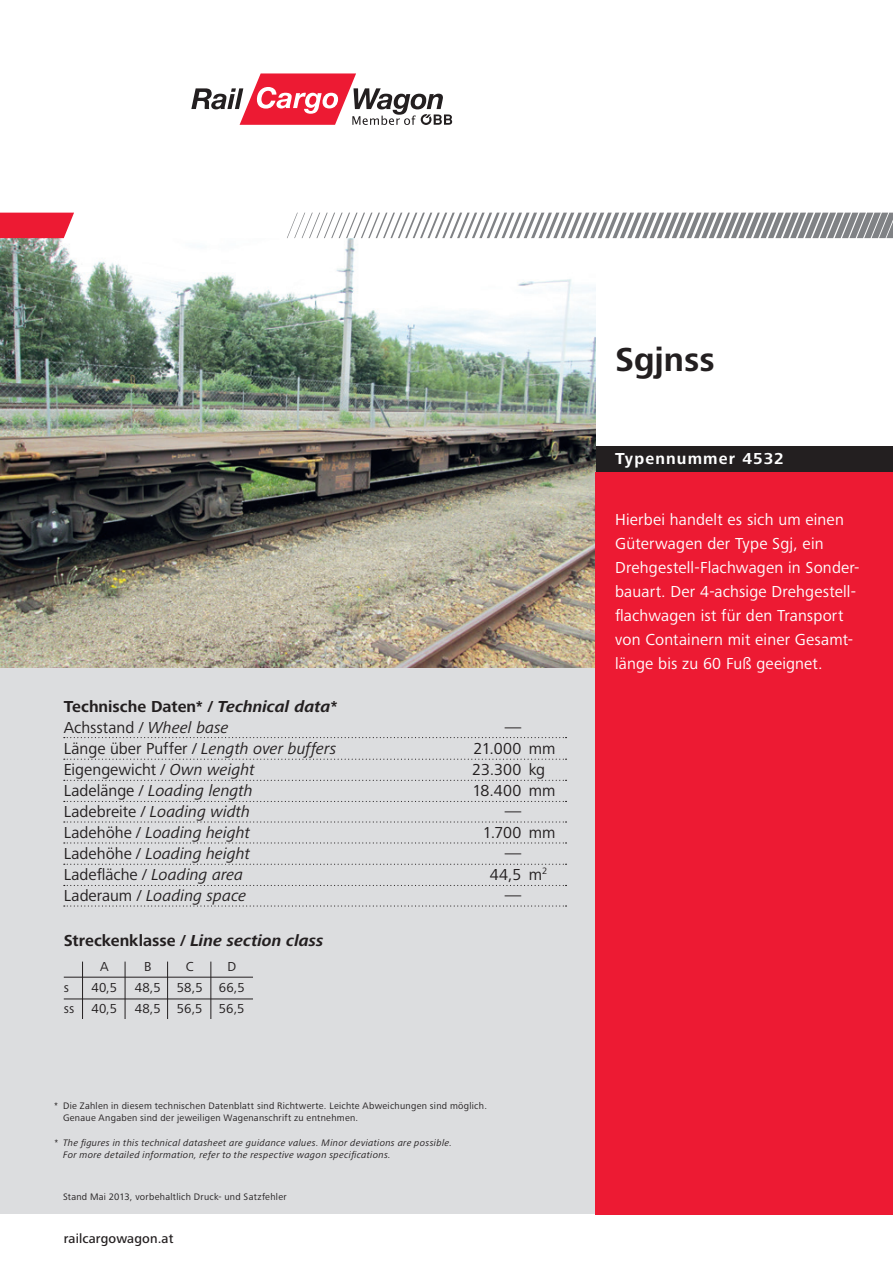
<style>
.page{position:relative;width:893px;height:1263px;background:#fff}
.page>*{position:absolute;margin:0;border:0;box-sizing:border-box;transform-origin:0 0}
.t1{font:700 34.5px "Frutiger Next Pro";color:#231f20}
.t2{font:16.5px/24px "Frutiger Next Pro";letter-spacing:.01em;color:#fff}
.t3{font:italic 16.5px "Frutiger Next Pro";color:#231f20}
.t4{font:16.5px "Frutiger Next Pro";color:#231f20}
.t5{font:700 16.5px/21px "Frutiger Next Pro";color:#231f20}
.t6{font:italic 700 16.5px "Frutiger Next Pro";letter-spacing:.005em;color:#231f20}
.t7{font:700 16.5px "Frutiger Next Pro";letter-spacing:.07em;color:#fff}
.t8{font:13.5px "Frutiger Next Pro";letter-spacing:.015em;color:#231f20}
.t9{font:500 13.5px "Frutiger Next Pro";letter-spacing:.01em;color:#231f20}
.t10{font:9.75px/11.7px "Frutiger Next Pro";letter-spacing:.03em;color:#231f20}
.t11{font:italic 9.75px/11.7px "Frutiger Next Pro";letter-spacing:.03em;color:#231f20}
.s1{font-style:italic}
.s2{font-weight:400}
.s3{font-weight:400;font-style:italic}
.s4{font-style:normal}
</style>
<div class="page">
<div style="left:0;top:668px;width:595px;height:546px;background:#dcdddf"></div>
<div style="left:595px;top:446px;width:298px;height:26px;background:#231f20"></div>
<img style="left:0;top:238px;width:595px;height:430px">
<svg style="left:64px;top:801px;width:503px;height:1px"></svg>
<svg style="left:64px;top:885px;width:503px;height:1px"></svg>
<svg style="left:64px;top:864px;width:503px;height:1px"></svg>
<svg style="left:64px;top:821px;width:503px;height:1px"></svg>
<svg style="left:64px;top:905px;width:503px;height:1px"></svg>
<svg style="left:64px;top:780px;width:503px;height:1px"></svg>
<svg style="left:64px;top:842px;width:503px;height:1px"></svg>
<svg style="left:64px;top:759px;width:503px;height:1px"></svg>
<svg style="left:64px;top:737px;width:503px;height:1px"></svg>
<svg style="left:0;top:213px;width:74px;height:25px;background:#ee2941"></svg>
<svg style="left:287px;top:213px;width:606px;height:25px"></svg>
<svg style="left:191px;top:73px;width:261px;height:52px"></svg>
<div style="left:595px;top:472px;width:298px;height:742px;background:#ed1a33"></div>
<hr style="left:64px;top:977px;width:189px;height:1px;background:#231f20">
<hr style="left:64px;top:998px;width:189px;height:1px;background:#231f20">
<hr style="left:82px;top:961px;width:1px;height:58px;background:#231f20">
<hr style="left:125px;top:961px;width:1px;height:58px;background:#231f20">
<hr style="left:167px;top:961px;width:1px;height:58px;background:#231f20">
<hr style="left:210px;top:961px;width:1px;height:58px;background:#231f20">
<p class="t5" style="left:64px;top:696px;width:275px">Technische Daten* / <span class="s1">Technical data*<br></span><span class="s2">Achsstand /</span> <span class="s3">Wheel base</span></p>
<p class="t4" style="left:505px;top:718px;width:18px">—</p>
<p class="t3" style="left:64px;top:739px;width:274px"><span class="s4">Länge über Puffer /</span> Length over buffers</p>
<p class="t4" style="left:474px;top:739px;width:83px">21.000 mm</p>
<p class="t4" style="left:64px;top:760px;width:192px">Eigengewicht / <span class="s1">Own weight</span></p>
<p class="t4" style="left:472px;top:760px;width:74px">23.300 kg</p>
<p class="t3" style="left:64px;top:781px;width:190px"><span class="s4">Ladelänge /</span> Loading length</p>
<p class="t4" style="left:472px;top:781px;width:85px">18.400 mm</p>
<p class="t3" style="left:64px;top:802px;width:188px"><span class="s4">Ladebreite /</span> Loading width</p>
<p class="t4" style="left:505px;top:802px;width:18px">—</p>
<p class="t3" style="left:64px;top:823px;width:188px"><span class="s4">Ladehöhe /</span> Loading height</p>
<p class="t4" style="left:483px;top:823px;width:74px">1.700 mm</p>
<p class="t3" style="left:64px;top:844px;width:188px"><span class="s4">Ladehöhe /</span> Loading height</p>
<p class="t4" style="left:505px;top:844px;width:18px">—</p>
<p class="t4" style="left:64px;top:865px;width:181px">Ladefläche / <span class="s1">Loading area</span></p>
<p class="t4" style="left:490px;top:865px;width:59px">44,5 m<sup>2</sup></p>
<p class="t3" style="left:64px;top:886px;width:184px"><span class="s4">Laderaum /</span> Loading space</p>
<p class="t4" style="left:505px;top:886px;width:18px">—</p>
<p class="t6" style="left:64px;top:931px;width:261px"><span class="s4">Streckenklasse /</span> Line section class</p>
<p class="t8" style="left:100px;top:959px;width:10px">A</p>
<p class="t8" style="left:144px;top:959px;width:9px">B</p>
<p class="t8" style="left:186px;top:959px;width:9px">C</p>
<p class="t8" style="left:227px;top:959px;width:10px">D</p>
<p class="t8" style="left:64px;top:980px;width:7px">s</p>
<p class="t8" style="left:91px;top:980px;width:27px">40,5</p>
<p class="t8" style="left:135px;top:980px;width:111px">48,5 58,5 66,5</p>
<p class="t8" style="left:64px;top:1001px;width:12px">ss</p>
<p class="t8" style="left:91px;top:1001px;width:27px">40,5</p>
<p class="t8" style="left:135px;top:1001px;width:111px">48,5 56,5 56,5</p>
<p class="t10" style="left:63px;top:1100px;width:425px;text-indent:-9px">* Die Zahlen in diesem technischen Datenblatt sind Richtwerte. Leichte Abweichungen sind möglich.<br>Genaue Angaben sind der jeweiligen Wagenanschrift zu entnehmen.</p>
<p class="t11" style="left:63px;top:1137px;width:391px;text-indent:-9px">* The figures in this technical datasheet are guidance values. Minor deviations are possible.<br>For more detailed information, refer to the respective wagon specifications.</p>
<p class="t10" style="left:63px;top:1191px;width:225px">Stand Mai 2013, vorbehaltlich Druck- und Satzfehler</p>
<p class="t9" style="left:64px;top:1231px;width:111px">railcargowagon.at</p>
<h1 class="t1" style="left:615px;top:340px;width:101px">Sgjnss</h1>
<p class="t7" style="left:615px;top:449px;width:170px">Typennummer 4532</p>
<p class="t2" style="left:615px;top:508px;width:246px">Hierbei handelt es sich um einen<br>Güterwagen der Type Sgj, ein<br>Drehgestell-Flachwagen in Sonder&shy;bauart. Der 4-achsige Drehgestell&shy;flachwagen ist für den Transport von Containern mit einer Gesamt&shy;länge bis zu 60 Fuß geeignet.</p>
</div>
